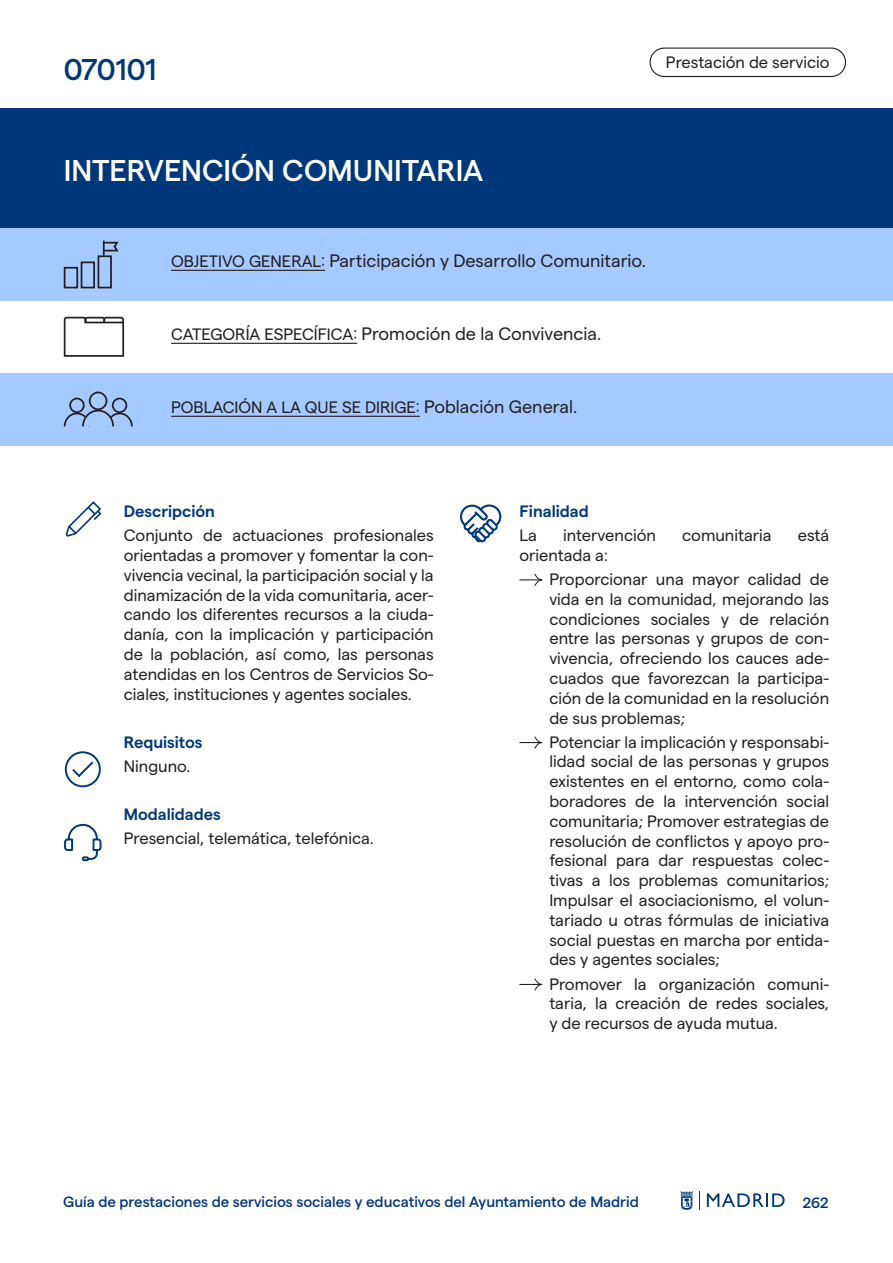
<style>
.page{position:relative;width:893px;height:1263px;background:#fff}
.page>*{position:absolute;margin:0;border:0;box-sizing:border-box;transform-origin:0 0}
.Ficha__Número___Títu{font:500 30px "Matter";color:#fff}
.Ficha__Número___Títu-2{font:500 30px "Matter";color:#00387b}
.Ficha__Cabecera__12p{font:18px "Matter";color:#231f20}
.Ficha__Texto_destaca{font:16.5px/19.8px "Matter";color:#231f20;text-align:justify}
.Ficha__Cabecera__12p-2{font:16.5px "Matter";color:#231f20}
.Ficha__Texto_destaca-2{font:600 16.5px "Matter";color:#00387b}
.t1{font:500 15px "Matter";color:#00387b}
.s1{font-size:16.5px}
.s2{font-size:18px}
</style>
<div class="page">
<svg style="left:699px;top:1191px;width:1px;height:19px"></svg>
<svg style="left:707px;top:1193px;width:78px;height:14px"></svg>
<svg style="left:680px;top:1191px;width:13px;height:19px"></svg>
<div style="left:0;top:373px;width:893px;height:72px;background:#a5caff"></div>
<div style="left:649px;top:48px;width:197px;height:29px;border:1px solid #231f20;border-radius:14px"></div>
<div style="left:1px;top:108px;width:892px;height:120px;background:#00387b"></div>
<div style="left:0;top:228px;width:893px;height:73px;background:#a5caff"></div>
<svg style="left:63px;top:316px;width:62px;height:41px"></svg>
<div style="left:112px;top:398px;width:15px;height:15px;border:2px solid #231f20;border-radius:50%"></div>
<div style="left:69px;top:398px;width:16px;height:15px;border:2px solid #231f20;border-radius:50%"></div>
<div style="left:89px;top:392px;width:18px;height:18px;border:2px solid #231f20;border-radius:50%"></div>
<svg style="left:63px;top:409px;width:70px;height:18px"></svg>
<hr style="left:171px;top:270px;width:154px;height:1px;background:#231f20">
<hr style="left:171px;top:343px;width:186px;height:1px;background:#231f20">
<hr style="left:171px;top:416px;width:249px;height:1px;background:#231f20">
<svg style="left:102px;top:240px;width:17px;height:15px"></svg>
<div style="left:64px;top:267px;width:14px;height:21px;border:2px solid #231f20"></div>
<div style="left:81px;top:261px;width:14px;height:27px;border:2px solid #231f20"></div>
<div style="left:98px;top:255px;width:14px;height:33px;border:2px solid #231f20"></div>
<svg style="left:519px;top:573px;width:24px;height:13px"></svg>
<svg style="left:519px;top:736px;width:24px;height:13px"></svg>
<svg style="left:519px;top:978px;width:24px;height:13px"></svg>
<div style="left:65px;top:751px;width:36px;height:36px;border:2px solid #00387b;border-radius:50%"></div>
<svg style="left:70px;top:759px;width:24px;height:20px"></svg>
<svg style="left:64px;top:824px;width:38px;height:37px"></svg>
<svg style="left:460px;top:504px;width:41px;height:38px"></svg>
<svg style="left:65px;top:501px;width:37px;height:36px"></svg>
<p class="Ficha__Número___Títu-2" style="left:64px;top:47px;width:94px">070101</p>
<p class="Ficha__Número___Títu" style="left:64px;top:148px;width:421px">INTERVENCIÓN COMUNITARIA</p>
<p class="Ficha__Texto_destaca" style="left:666px;top:51px;width:165px">Prestación de servicio</p>
<p class="Ficha__Cabecera__12p" style="left:171px;top:248px;width:476px"><span class="s1">OBJETIVO GENERAL:</span> Participación y Desarrollo Comunitario.</p>
<p class="Ficha__Cabecera__12p" style="left:171px;top:321px;width:432px"><span class="s1">CATEGORÍA ESPECÍFICA:</span> Promoción de la Convivencia.</p>
<p class="Ficha__Cabecera__12p-2" style="left:171px;top:395px;width:408px">POBLACIÓN A LA QUE SE DIRIGE: <span class="s2">Población General.</span></p>
<p class="Ficha__Texto_destaca-2" style="left:124px;top:499px;width:93px">Descripción</p>
<p class="Ficha__Texto_destaca" style="left:124px;top:524px;width:311px">Conjunto de actuaciones profesionales orientadas a promover y fomentar la con&shy;vivencia vecinal, la participación social y la dinamización de la vida comunitaria, acer&shy;cando los diferentes recursos a la ciuda&shy;danía, con la implicación y participación de la población, así como, las personas atendidas en los Centros de Servicios So&shy;ciales, instituciones y agentes sociales.</p>
<p class="Ficha__Texto_destaca-2" style="left:124px;top:730px;width:80px">Requisitos</p>
<p class="Ficha__Texto_destaca" style="left:124px;top:755px;width:68px">Ninguno.</p>
<p class="Ficha__Texto_destaca-2" style="left:124px;top:802px;width:98px">Modalidades</p>
<p class="Ficha__Texto_destaca" style="left:124px;top:827px;width:251px">Presencial, telemática, telefónica.</p>
<p class="Ficha__Texto_destaca-2" style="left:519px;top:499px;width:71px">Finalidad</p>
<p class="Ficha__Texto_destaca" style="left:519px;top:524px;width:19px">La</p>
<p class="Ficha__Texto_destaca" style="left:563px;top:524px;width:94px">intervención</p>
<p class="Ficha__Texto_destaca" style="left:682px;top:524px;width:91px">comunitaria</p>
<p class="Ficha__Texto_destaca" style="left:798px;top:524px;width:33px">está</p>
<p class="Ficha__Texto_destaca" style="left:519px;top:544px;width:90px">orientada a:</p>
<p class="Ficha__Texto_destaca" style="left:549px;top:568px;width:281px">Proporcionar una mayor calidad de vida en la comunidad, mejorando las condiciones sociales y de relación entre las personas y grupos de con&shy;vivencia, ofreciendo los cauces ade&shy;cuados que favorezcan la participa&shy;ción de la comunidad en la resolución de sus problemas;</p>
<p class="Ficha__Texto_destaca" style="left:549px;top:730px;width:281px">Potenciar la implicación y responsabi&shy;lidad social de las personas y grupos existentes en el entorno, como cola&shy;boradores de la intervención social comunitaria; Promover estrategias de resolución de conflictos y apoyo pro&shy;fesional para dar respuestas colec&shy;tivas a los problemas comunitarios; Impulsar el asociacionismo, el volun&shy;tariado u otras fórmulas de iniciativa social puestas en marcha por entida&shy;des y agentes sociales;</p>
<p class="Ficha__Texto_destaca" style="left:549px;top:972px;width:281px">Promover la organización comuni&shy;taria, la creación de redes sociales, y de recursos de ayuda mutua.</p>
<p class="t1" style="left:63px;top:1191px;width:577px">Guía de prestaciones de servicios sociales y educativos del Ayuntamiento de Madrid</p>
<p class="t1" style="left:803px;top:1191px;width:27px">262</p>
</div>
